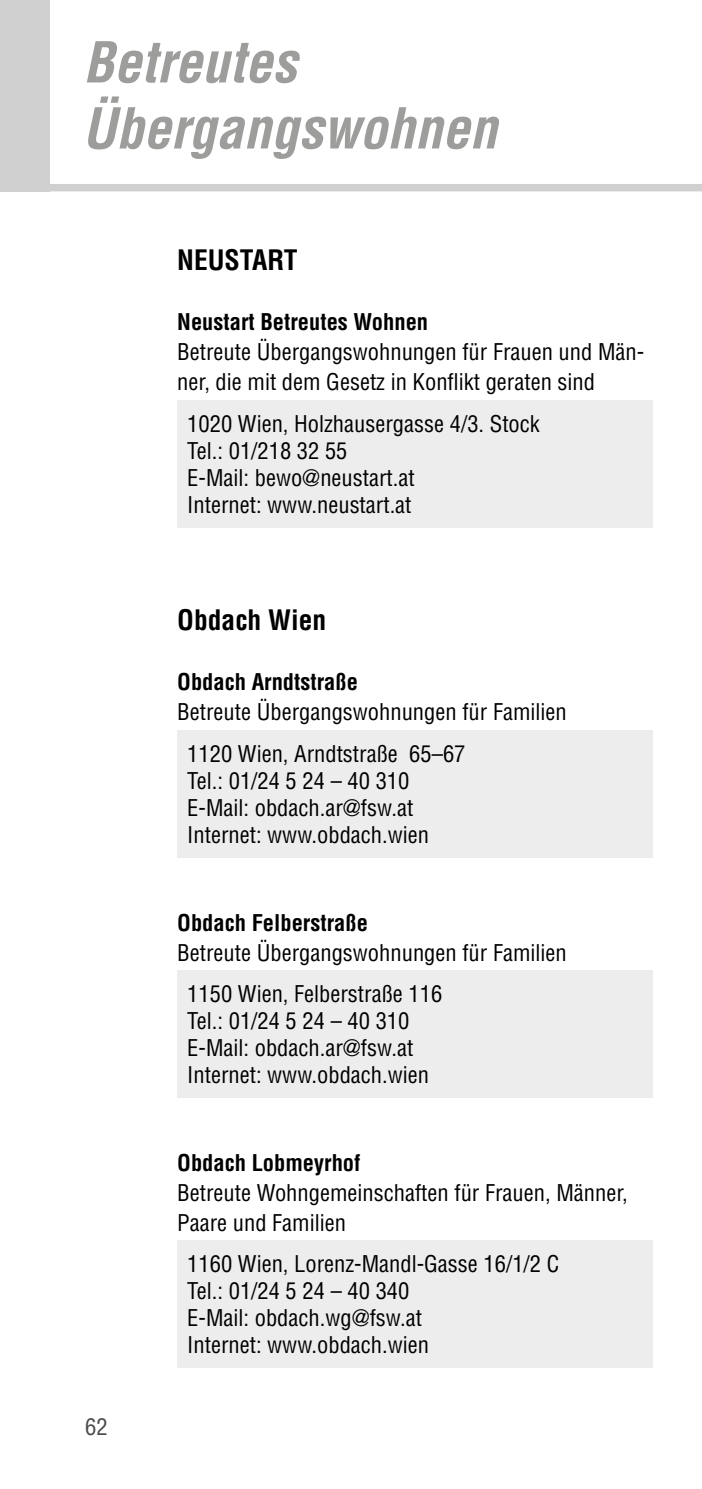
<style>
.page{position:relative;width:702px;height:1489px;background:#fff}
.page>*{position:absolute;margin:0;border:0;box-sizing:border-box;transform-origin:0 0}
.t1{font:italic 700 condensed 55px/66px "Helvetica LT Std";color:#9d9d9c}
.t2{font:700 condensed 27.5px "Helvetica LT Std";color:#000}
.t3{font:condensed 22.5px/27px "Helvetica LT Std";color:#000}
.t4{font:700 condensed 22.5px "Helvetica LT Std";color:#000}
.t5{font:condensed 22.5px "Helvetica LT Std";color:#4a4a49}
</style>
<div class="page">
<div style="left:0;top:184px;width:702px;height:7px;background:#d0d0d0"></div>
<div style="left:0;top:0;width:50px;height:191px;background:#d0d0d0"></div>
<div style="left:177px;top:400px;width:475px;height:128px;background:#ededed"></div>
<div style="left:177px;top:730px;width:475px;height:128px;background:#ededed"></div>
<div style="left:177px;top:970px;width:475px;height:128px;background:#ededed"></div>
<div style="left:177px;top:1240px;width:475px;height:128px;background:#ededed"></div>
<h1 class="t1" style="left:82px;top:30px;width:416px">Betreutes<br>Übergangswohnen</h1>
<p class="t2" style="left:177px;top:243px;width:122px">NEUSTART</p>
<p class="t4" style="left:177px;top:308px;width:252px">Neustart Betreutes Wohnen</p>
<p class="t3" style="left:177px;top:337px;width:468px;line-height:30px">Betreute Übergangswohnungen für Frauen und Män&shy;ner, die mit dem Gesetz in Konflikt geraten sind</p>
<p class="t3" style="left:187px;top:410px;width:354px">1020 Wien, Holzhausergasse 4/3. Stock<br>Tel.: 01/218 32 55<br>E-Mail: bewo@neustart.at<br>Internet: www.neustart.at</p>
<p class="t2" style="left:177px;top:603px;width:150px">Obdach Wien</p>
<p class="t4" style="left:177px;top:668px;width:182px">Obdach Arndtstraße</p>
<p class="t3" style="left:187px;top:691px;width:381px;line-height:41.2px;text-indent:-10px">Betreute Übergangswohnungen für Familien<br>1120 Wien, Arndtstraße 65–67</p>
<p class="t3" style="left:187px;top:767px;width:243px">Tel.: 01/24 5 24 – 40 310<br>E-Mail: obdach.ar@fsw.at<br>Internet: www.obdach.wien</p>
<p class="t4" style="left:177px;top:908px;width:192px">Obdach Felberstraße</p>
<p class="t3" style="left:187px;top:931px;width:381px;line-height:41.2px;text-indent:-10px">Betreute Übergangswohnungen für Familien<br>1150 Wien, Felberstraße 116</p>
<p class="t3" style="left:187px;top:1007px;width:243px">Tel.: 01/24 5 24 – 40 310<br>E-Mail: obdach.ar@fsw.at<br>Internet: www.obdach.wien</p>
<p class="t5" style="left:85px;top:1412px;width:24px">62</p>
<p class="t4" style="left:177px;top:1148px;width:185px">Obdach Lobmeyrhof</p>
<p class="t3" style="left:177px;top:1177px;width:452px;line-height:30px">Betreute Wohngemeinschaften für Frauen, Männer,<br>Paare und Familien</p>
<p class="t3" style="left:187px;top:1250px;width:373px">1160 Wien, Lorenz-Mandl-Gasse 16/1/2 C<br>Tel.: 01/24 5 24 – 40 340<br>E-Mail: obdach.wg@fsw.at<br>Internet: www.obdach.wien</p>
</div>
